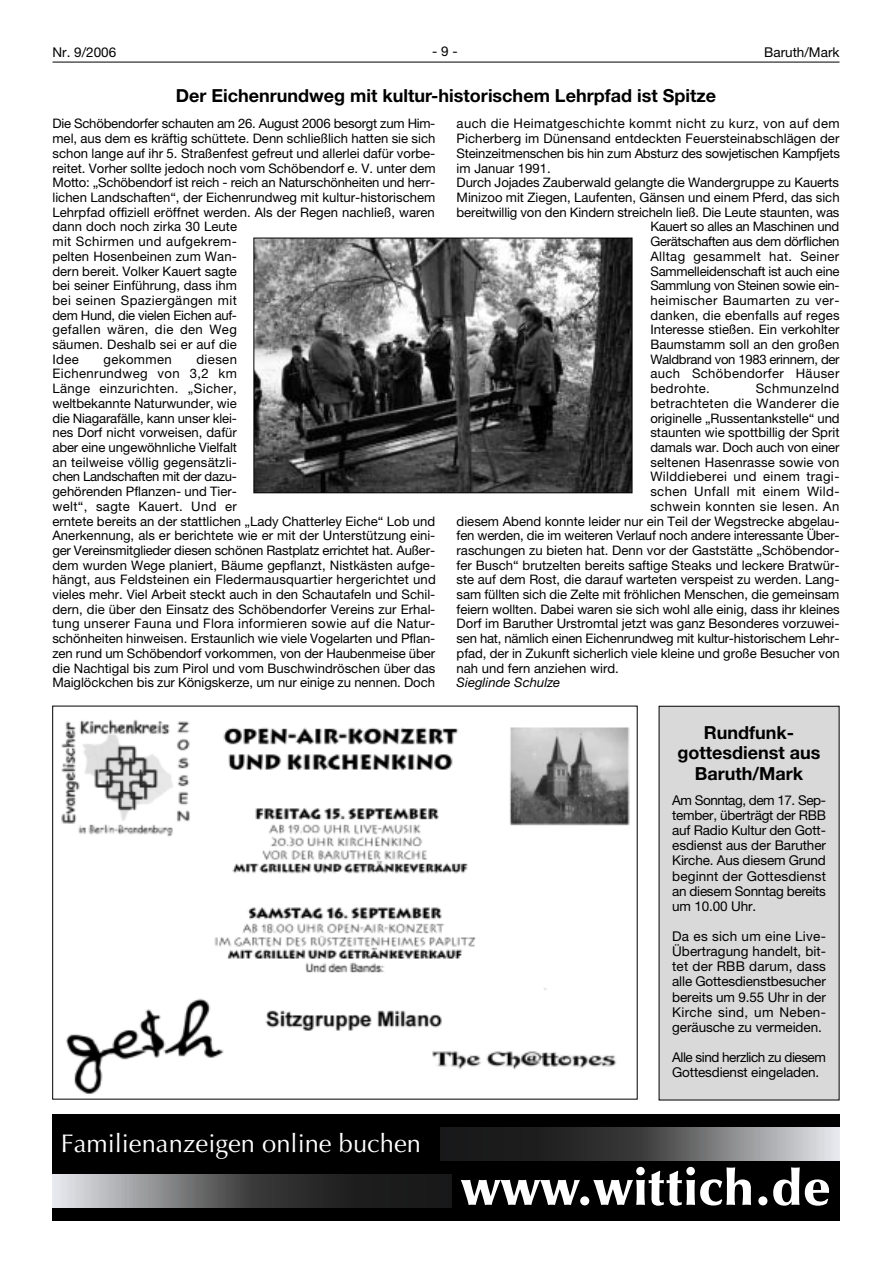
<style>
.page{position:relative;width:893px;height:1262px;background:#fff}
.page>*{position:absolute;margin:0;border:0;box-sizing:border-box;transform-origin:0 0}
.t1{font:900 51px "Optima";color:#fff}
.t2{font:25.5px "Optima";color:#fff}
.t3{font:700 18px/20.1px "Helvetica Neue LT";color:#000;text-align:center}
.t4{font:13.5px/15.1px "Helvetica Neue LT";letter-spacing:-.005em;color:#000;text-align:justify}
.t5{font:13.2px/14.7px "Helvetica Neue LT";color:#000}
.t6{font:13.2px "Helvetica Neue LT";letter-spacing:.025em;color:#000}
.t7{font:13.2px "Helvetica Neue LT";letter-spacing:-.02em;color:#000}
.t8{font:13.2px "Helvetica Neue LT";letter-spacing:-.025em;color:#000}
.t9{font:italic 13.2px "Helvetica Neue LT";color:#000}
.t10{font:13.2px "Helvetica Neue LT";letter-spacing:.03em;color:#000}
</style>
<div class="page">
<hr style="left:52px;top:62px;width:787px;height:1px;background:#000">
<img style="left:255px;top:240px;width:375px;height:251px">
<div style="left:253px;top:238px;width:379px;height:255px;border:1px solid #000"></div>
<img style="left:61px;top:719px;width:569px;height:376px">
<div style="left:659px;top:706px;width:179px;height:393px;background:#d9d9d9"></div>
<div style="left:52px;top:1114px;width:787px;height:106px;background:#000"></div>
<svg style="left:52px;top:1174px;width:399px;height:33px;background:#5c5c5d"></svg>
<svg style="left:441px;top:1127px;width:398px;height:33px;background:#5a5b5c"></svg>
<p class="t4" style="left:52px;top:46px;width:65px">Nr. 9/2006</p>
<p class="t4" style="left:432px;top:45px;width:27px">- 9 -</p>
<p class="t4" style="left:764px;top:46px;width:77px">Baruth/Mark</p>
<h3 class="t3" style="left:176px;top:87px;width:541px">Der Eichenrundweg mit kultur-historischem Lehrpfad ist Spitze</h3>
<p class="t5" style="left:52px;top:118px;width:385px">Die Schöbendorfer schauten am 26. August 2006 besorgt zum Him&shy;mel, aus dem es kräftig schüttete. Denn schließlich hatten sie sich schon lange auf ihr 5. Straßenfest gefreut und allerlei dafür vorbe&shy;reitet. Vorher sollte jedoch noch vom Schöbendorf e. V. unter dem Motto: „Schöbendorf ist reich - reich an Naturschönheiten und herr&shy;lichen Landschaften“, der Eichenrundweg mit kultur-historischem Lehrpfad offiziell eröffnet werden. Als der Regen nachließ, waren dann doch noch zirka 30 Leute<br>mit Schirmen und aufgekrem-<br>pelten Hosenbeinen zum Wan-<br>dern bereit. Volker Kauert sagte<br>bei seiner Einführung, dass ihm<br>bei seinen Spaziergängen mit<br>dem Hund, die vielen Eichen auf-<br>gefallen wären, die den Weg<br>säumen. Deshalb sei er auf die<br>Idee</p>
<p class="t6" style="left:456px;top:119px;width:384px">auch die Heimatgeschichte kommt nicht zu kurz, von auf dem</p>
<p class="t5" style="left:456px;top:132px;width:384px">Picherberg im Dünensand entdeckten Feuersteinabschlägen der</p>
<p class="t5" style="left:456px;top:147px;width:385px">Steinzeitmenschen bis hin zum Absturz des sowjetischen Kampfjets</p>
<p class="t5" style="left:456px;top:162px;width:96px">im Januar 1991.</p>
<p class="t5" style="left:456px;top:177px;width:384px">Durch Jojades Zauberwald gelangte die Wandergruppe zu Kauerts</p>
<p class="t5" style="left:456px;top:191px;width:384px">Minizoo mit Ziegen, Laufenten, Gänsen und einem Pferd, das sich</p>
<p class="t5" style="left:456px;top:206px;width:384px">bereitwillig von den Kindern streicheln ließ. Die Leute staunten, was</p>
<p class="t7" style="left:650px;top:222px;width:190px">Kauert so alles an Maschinen und</p>
<p class="t8" style="left:650px;top:237px;width:190px">Gerätschaften aus dem dörflichen</p>
<p class="t6" style="left:650px;top:251px;width:190px">Alltag gesammelt hat. Seiner</p>
<p class="t5" style="left:650px;top:265px;width:191px">Sammelleidenschaft ist auch eine</p>
<p class="t8" style="left:650px;top:281px;width:190px">Sammlung von Steinen sowie ein-</p>
<p class="t6" style="left:650px;top:295px;width:190px">heimischer Baumarten zu ver-</p>
<p class="t5" style="left:650px;top:309px;width:191px">danken, die ebenfalls auf reges</p>
<p class="t5" style="left:650px;top:324px;width:191px">Interesse stießen. Ein verkohlter</p>
<p class="t5" style="left:650px;top:338px;width:190px">Baumstamm soll an den großen</p>
<p class="t8" style="left:650px;top:354px;width:191px">Waldbrand von 1983 erinnern, der</p>
<p class="t6" style="left:650px;top:369px;width:190px">auch Schöbendorfer Häuser</p>
<p class="t6" style="left:650px;top:384px;width:61px">bedrohte.</p>
<p class="t6" style="left:755px;top:384px;width:85px">Schmunzelnd</p>
<p class="t6" style="left:650px;top:398px;width:190px">betrachteten die Wanderer die</p>
<p class="t5" style="left:650px;top:412px;width:191px">originelle „Russentankstelle“ und</p>
<p class="t5" style="left:650px;top:426px;width:190px">staunten wie spottbillig der Sprit</p>
<p class="t5" style="left:650px;top:441px;width:191px">damals war. Doch auch von einer</p>
<p class="t5" style="left:650px;top:456px;width:190px">seltenen Hasenrasse sowie von</p>
<p class="t6" style="left:650px;top:472px;width:190px">Wilddieberei und einem tragi-</p>
<p class="t6" style="left:650px;top:487px;width:190px">schen Unfall mit einem Wild-</p>
<p class="t6" style="left:650px;top:501px;width:190px">schwein konnten sie lesen. An</p>
<p class="t5" style="left:456px;top:515px;width:384px">diesem Abend konnte leider nur ein Teil der Wegstrecke abgelau-</p>
<p class="t5" style="left:456px;top:529px;width:384px">fen werden, die im weiteren Verlauf noch andere interessante Über-</p>
<p class="t5" style="left:456px;top:544px;width:384px">raschungen zu bieten hat. Denn vor der Gaststätte „Schöbendor-</p>
<p class="t5" style="left:456px;top:559px;width:384px">fer Busch“ brutzelten bereits saftige Steaks und leckere Bratwür-</p>
<p class="t5" style="left:456px;top:573px;width:384px">ste auf dem Rost, die darauf warteten verspeist zu werden. Lang-</p>
<p class="t5" style="left:456px;top:588px;width:384px">sam füllten sich die Zelte mit fröhlichen Menschen, die gemeinsam</p>
<p class="t5" style="left:456px;top:603px;width:384px">feiern wollten. Dabei waren sie sich wohl alle einig, dass ihr kleines</p>
<p class="t5" style="left:456px;top:618px;width:384px">Dorf im Baruther Urstromtal jetzt was ganz Besonderes vorzuwei-</p>
<p class="t7" style="left:456px;top:634px;width:384px">sen hat, nämlich einen Eichenrundweg mit kultur-historischem Lehr-</p>
<p class="t5" style="left:456px;top:647px;width:384px">pfad, der in Zukunft sicherlich viele kleine und große Besucher von</p>
<p class="t5" style="left:456px;top:662px;width:164px">nah und fern anziehen wird.</p>
<p class="t9" style="left:456px;top:678px;width:105px">Sieglinde Schulze</p>
<h3 class="t3" style="left:677px;top:724px;width:145px">Rundfunk&shy;gottesdienst aus<br>Baruth/Mark</h3>
<p class="t4" style="left:672px;top:794px;width:155px">Am Sonntag, dem 17. Sep&shy;tember, überträgt der RBB auf Radio Kultur den Gott&shy;esdienst aus der Baruther Kirche. Aus diesem Grund beginnt der Gottesdienst an diesem Sonntag bereits um 10.00 Uhr.</p>
<p class="t4" style="left:672px;top:930px;width:155px">Da es sich um eine Live-Übertragung handelt, bit&shy;tet der RBB darum, dass alle Gottesdienstbesucher bereits um 9.55 Uhr in der Kirche sind, um Neben&shy;geräusche zu vermeiden.</p>
<p class="t4" style="left:672px;top:1051px;width:155px">Alle sind herzlich zu diesem<br>Gottesdienst eingeladen.</p>
<p class="t5" style="left:52px;top:353px;width:385px;text-indent:144px">diesen<br>Eichenrundweg von 3,2 km<br>Länge einzurichten. „Sicher,<br>weltbekannte Naturwunder, wie<br>die Niagarafälle, kann unser klei-<br>nes Dorf nicht vorweisen, dafür<br>aber eine ungewöhnliche Vielfalt<br>an teilweise völlig gegensätzli-<br>chen Landschaften mit der dazu-<br>gehörenden Pflanzen- und Tier-<br>welt“, sagte Kauert. Und er<br>erntete bereits an der stattlichen „Lady Chatterley Eiche“ Lob und Anerkennung, als er berichtete wie er mit der Unterstützung eini&shy;ger Vereinsmitglieder diesen schönen Rastplatz errichtet hat. Außer&shy;dem wurden Wege planiert, Bäume gepflanzt, Nistkästen aufge&shy;hängt, aus Feldsteinen ein Fledermausquartier hergerichtet und vieles mehr. Viel Arbeit steckt auch in den Schautafeln und Schil&shy;dern, die über den Einsatz des Schöbendorfer Vereins zur Erhal&shy;tung unserer Fauna und Flora informieren sowie auf die Natur&shy;schönheiten hinweisen. Erstaunlich wie viele Vogelarten und Pflan&shy;zen rund um Schöbendorf vorkommen, von der Haubenmeise über die Nachtigal bis zum Pirol und vom Buschwindröschen über das Maiglöckchen bis zur Königskerze, um nur einige zu nennen. Doch</p>
<p class="t10" style="left:103px;top:354px;width:70px">gekommen</p>
<h2 class="t2" style="left:61px;top:1133px;width:361px">Familienanzeigen online buchen</h2>
<h1 class="t1" style="left:461px;top:1166px;width:371px">www.wittich.de</h1>
</div>
